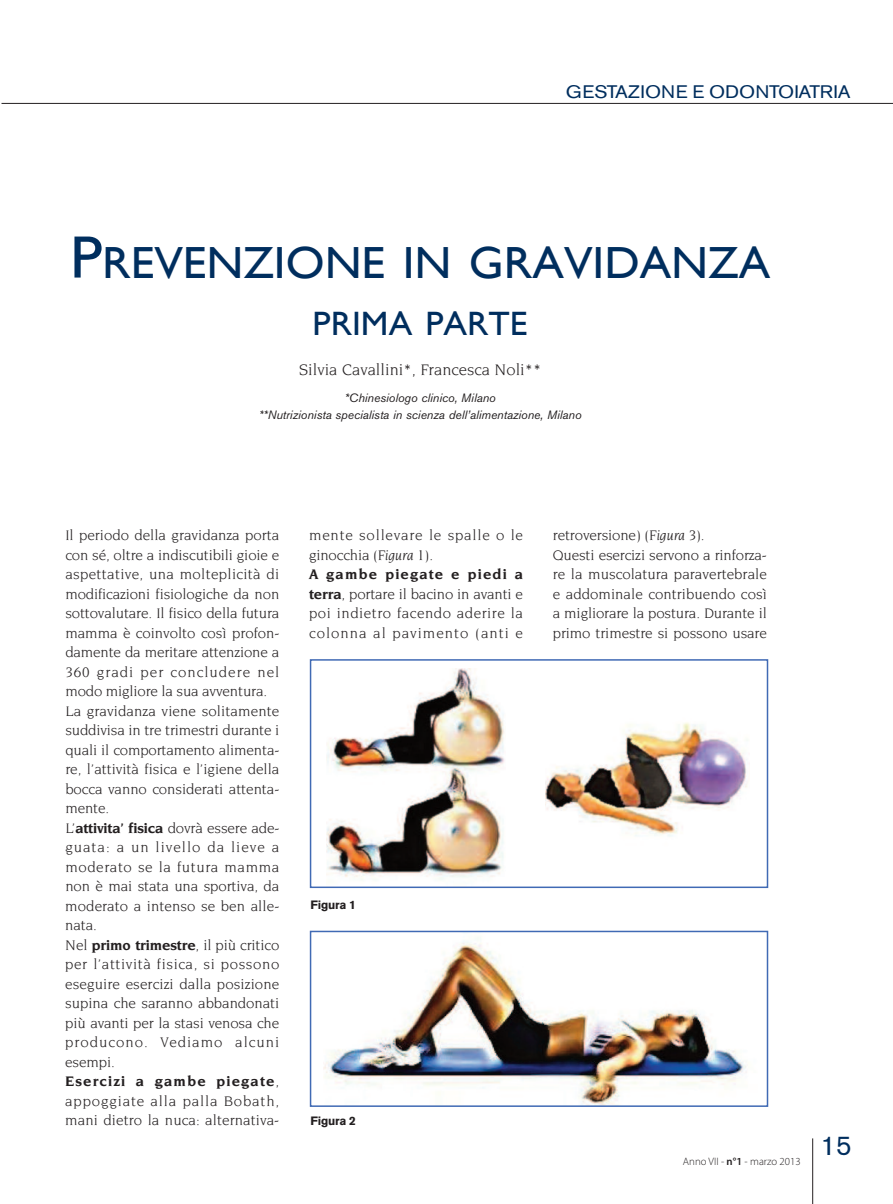
<style>
.page{position:relative;width:893px;height:1204px;background:#fff}
.page>*{position:absolute;margin:0;border:0;box-sizing:border-box;transform-origin:0 0}
.t1{font:45px "Gill Sans";color:#002e5e;scale:1.05 1}
.t2{font:33.75px "Gill Sans";color:#002e5e;scale:1.05 1}
.t3{font:27px "Akzidenz Grotesk BE";color:#002e5e}
.t4{font:18px "Akzidenz Grotesk BE";letter-spacing:.005em;color:#002e5e;scale:1.1 1}
.t5{font:16.5px "Novarese";color:#231f20}
.t6{font:15px/19.5px "Novarese";letter-spacing:-.005em;color:#231f20}
.t7{font:15px/19.5px "Novarese";letter-spacing:.035em;color:#231f20}
.t8{font:italic 12px/16.5px "Akzidenz Grotesk BE";color:#231f20;text-align:center}
.t9{font:700 12px "Akzidenz Grotesk BE";letter-spacing:-.015em;color:#231f20}
.t10{font:300 10.8px "Myriad Pro";color:#231f20}
.s1{font-size:60px}
.s2{font-weight:700}
.s3{font-style:italic}
.s4{font-weight:600}
</style>
<div class="page">
<hr style="left:2px;top:103px;width:891px;height:1px;background:#231f20">
<hr style="left:812px;top:1138px;width:1px;height:65px;background:#231f20">
<img style="left:327px;top:668px;width:178px;height:212px">
<div style="left:310px;top:659px;width:458px;height:229px;border:2px solid #406ab4"></div>
<img style="left:546px;top:722px;width:202px;height:114px">
<img style="left:323px;top:941px;width:423px;height:162px">
<div style="left:310px;top:930px;width:458px;height:176px;border:2px solid #406ab4"></div>
<p class="t4" style="left:566px;top:85px;width:260px">GESTAZIONE E ODONTOIATRIA</p>
<h1 class="t1" style="left:70px;top:236px;width:668px"><span class="s1">P</span>REVENZIONE IN GRAVIDANZA</h1>
<h2 class="t2" style="left:313px;top:303px;width:206px">PRIMA PARTE</h2>
<p class="t5" style="left:299px;top:363px;width:244px">Silvia Cavallini*, Francesca Noli**</p>
<p class="t8" style="left:259px;top:391px;width:324px">*Chinesiologo clinico, Milano<br>**Nutrizionista specialista in scienza dell’alimentazione, Milano</p>
<p class="t6" style="left:65px;top:526px;width:216px">Il periodo della gravidanza porta con sé, oltre a indiscutibili gioie e aspettative, una molteplicità di modificazioni fisiologiche da non sottovalutare. Il fisico della futura mamma è coinvolto così profon&shy;damente da meritare attenzione a<br>360 gradi per concludere nel modo migliore la sua avventura.<br>La gravidanza viene solitamente suddivisa in tre trimestri durante i quali il comportamento alimenta&shy;re, l’attività fisica e l’igiene della bocca vanno considerati attenta&shy;mente.<br>L’<span class="s2">attivita’ fisica</span> dovrà essere ade&shy;guata: a un livello da lieve a moderato se la futura mamma non è mai stata una sportiva, da moderato a intenso se ben alle&shy;nata.<br>Nel <span class="s2">primo trimestre</span>, il più critico per l’attività fisica, si possono eseguire esercizi dalla posizione supina che saranno abbandonati più avanti per la stasi venosa che producono. Vediamo alcuni esempi.<br><span class="s2">Esercizi a gambe piegate</span>, appoggiate alla palla Bobath, mani dietro la nuca: alternativa-</p>
<p class="t7" style="left:309px;top:526px;width:216px">mente sollevare le spalle o le ginocchia (<span class="s3">Figura 1</span>).<br><span class="s2">A gambe piegate e piedi a terra</span>, portare il bacino in avanti e poi indietro facendo aderire la colonna al pavimento (anti e</p>
<p class="t6" style="left:553px;top:526px;width:216px">retroversione) (<span class="s3">Figura 3</span>).<br>Questi esercizi servono a rinforza&shy;re la muscolatura paravertebrale e addominale contribuendo così a migliorare la postura. Durante il primo trimestre si possono usare</p>
<p class="t9" style="left:310px;top:899px;width:47px">Figura 1</p>
<p class="t9" style="left:310px;top:1116px;width:47px">Figura 2</p>
<p class="t10" style="left:683px;top:1157px;width:119px">Anno VII - <span class="s4">n°1</span> - marzo 2013</p>
<h3 class="t3" style="left:820px;top:1135px;width:33px">15</h3>
</div>
